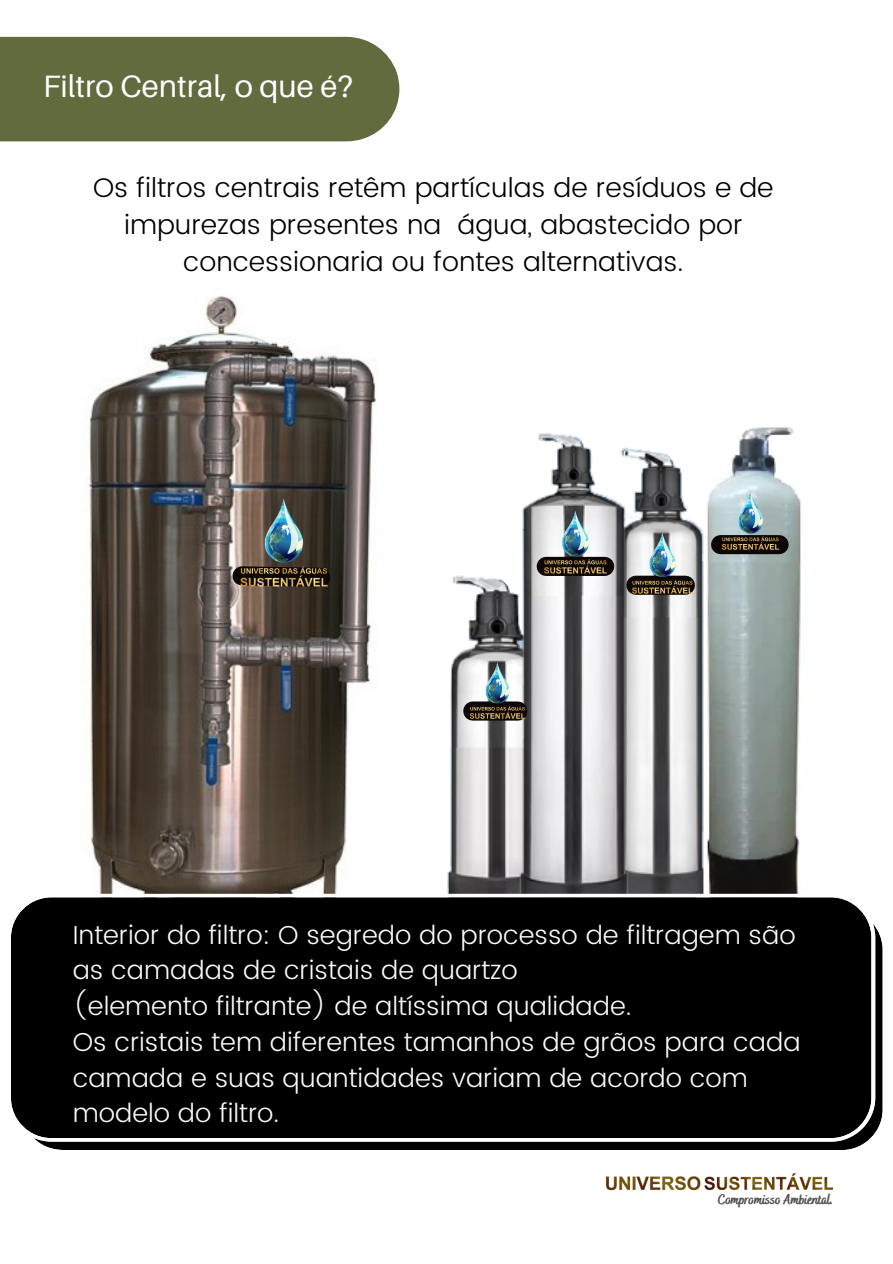
<style>
.page{position:relative;width:893px;height:1264px;background:#fff}
.page>*{position:absolute;margin:0;border:0;box-sizing:border-box;transform-origin:0 0}
.t1{font:30.9px "Aileron";color:#fff}
.t2{font:300 27px/37px "Poppins";color:#000;text-align:center}
.t3{font:300 25.95px/35.7px "Poppins";color:#faf9f9}
.t4{font:800 13.95px "Bakerie Smooth";color:#545454}
</style>
<div class="page">
<img style="left:446px;top:427px;width:355px;height:466px">
<div style="left:720px;top:535px;width:59px;height:19px;background:#0e0707"></div>
<img style="left:719px;top:489px;width:62px;height:62px">
<img style="left:629px;top:530px;width:66px;height:65px">
<div style="left:546px;top:557px;width:58px;height:19px;background:#0e0707"></div>
<img style="left:541px;top:508px;width:68px;height:67px">
<img style="left:468px;top:660px;width:59px;height:60px">
<img style="left:84px;top:296px;width:292px;height:597px">
<svg style="left:222px;top:556px;width:118px;height:41px;background:#594f47"></svg>
<img style="left:236px;top:495px;width:95px;height:94px">
<div style="left:0;top:37px;width:399px;height:104px;background:#626b3e"></div>
<div style="left:11px;top:893px;width:872px;height:257px;background:#000"></div>
<img style="left:704px;top:1173px;width:128px;height:18px">
<img style="left:606px;top:1176px;width:95px;height:15px">
<p class="t1" style="left:43px;top:67px;width:311px">Filtro Central, o que é?</p>
<p class="t2" style="left:93px;top:169px;width:682px">Os filtros centrais retêm partículas de resíduos e de impurezas presentes na água, abastecido por concessionaria ou fontes alternativas.</p>
<p class="t3" style="left:73px;top:916px;width:729px">Interior do filtro: O segredo do processo de filtragem são as camadas de cristais de quartzo<br>(elemento filtrante) de altíssima qualidade.<br>Os cristais tem diferentes tamanhos de grãos para cada camada e suas quantidades variam de acordo com modelo do filtro.</p>
<p class="t4" style="left:718px;top:1191px;width:117px">Compromisso Ambiental.</p>
</div>
